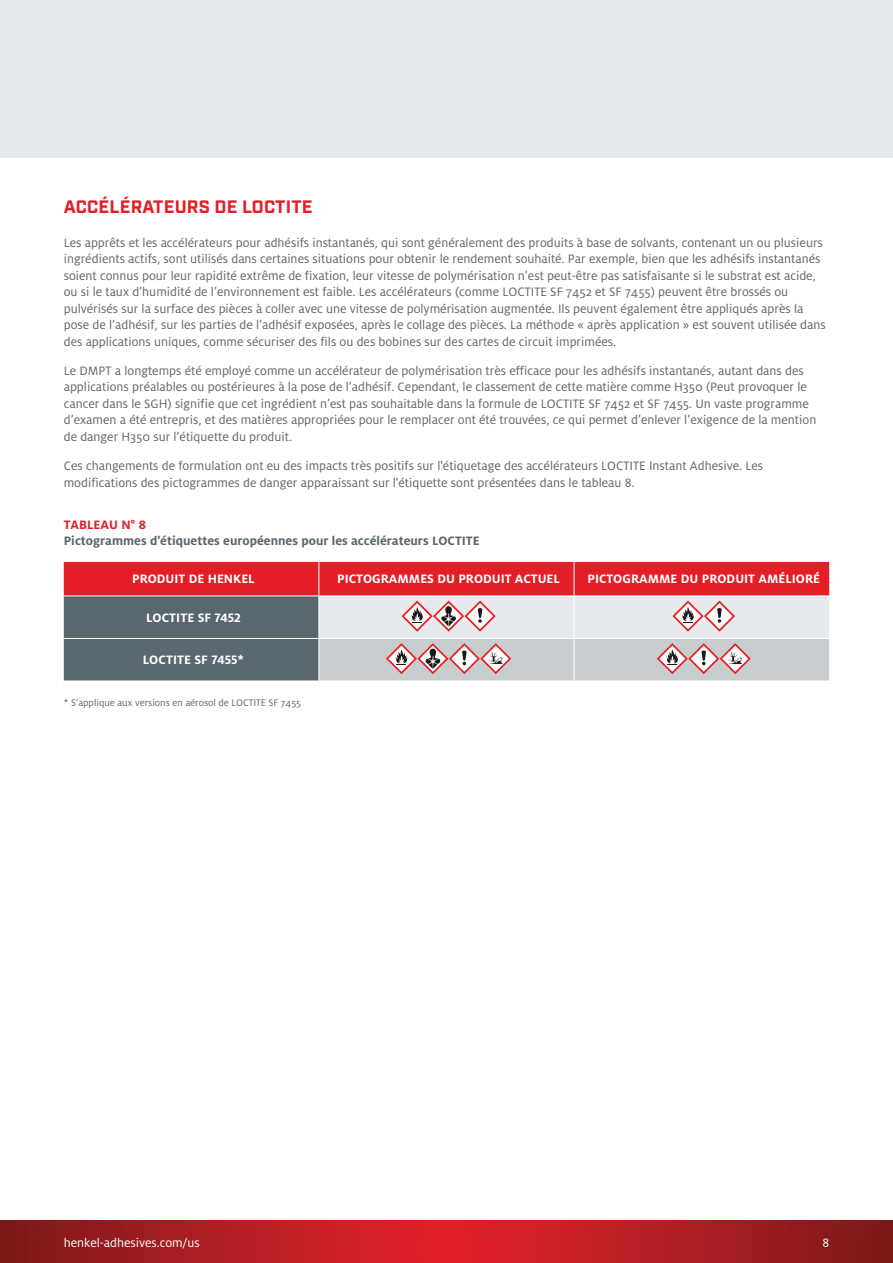
<style>
.page{position:relative;width:893px;height:1263px;background:#fff}
.page>*{position:absolute;margin:0;border:0;box-sizing:border-box;transform-origin:0 0}
.Copy_Head_12pt_4{font:700 18px "Industry";letter-spacing:.01em;color:#e31e26}
.Copy_9pt_3{font:13.5px/16.5px "Henkel Milo";color:#59676e}
.Copy_9pt_6{font:13.5px/16.5px "Henkel Milo";color:#59676e}
.Copy_9pt_zentriert{font:700 13.5px "Henkel Milo";color:#fff}
.Copy_9pt_3-2{font:700 13.5px "Henkel Milo";color:#59676e}
.t1{font:13.5px "Henkel Milo";color:#fff}
.Copy_9pt_links{font:700 13.5px "Henkel Milo";color:#e31e26}
.Footnotes{font:10.5px "Henkel Milo";color:#59676e}
</style>
<div class="page">
<div style="left:0;top:0;width:893px;height:157px;background:#e6eaed"></div>
<svg style="left:0;top:1220px;width:893px;height:43px;background:#b01d21"></svg>
<svg style="left:64px;top:562px;width:765px;height:119px;background:#be888d"></svg>
<p class="Copy_Head_12pt_4" style="left:64px;top:196px;width:250px">ACCÉLÉRATEURS DE LOCTITE</p>
<p class="Copy_9pt_3" style="left:64px;top:234px;width:763px">Les apprêts et les accélérateurs pour adhésifs instantanés, qui sont généralement des produits à base de solvants, contenant un ou plusieurs ingrédients actifs, sont utilisés dans certaines situations pour obtenir le rendement souhaité. Par exemple, bien que les adhésifs instantanés soient connus pour leur rapidité extrême de fixation, leur vitesse de polymérisation n’est peut-être pas satisfaisante si le substrat est acide, ou si le taux d’humidité de l’environnement est faible. Les accélérateurs (comme LOCTITE SF 7452 et SF 7455) peuvent être brossés ou pulvérisés sur la surface des pièces à coller avec une vitesse de polymérisation augmentée. Ils peuvent également être appliqués après la pose de l’adhésif, sur les parties de l’adhésif exposées, après le collage des pièces. La méthode « après application » est souvent utilisée dans des applications uniques, comme sécuriser des fils ou des bobines sur des cartes de circuit imprimées.</p>
<p class="Copy_9pt_3" style="left:64px;top:362px;width:754px">Le DMPT a longtemps été employé comme un accélérateur de polymérisation très efficace pour les adhésifs instantanés, autant dans des applications préalables ou postérieures à la pose de l’adhésif. Cependant, le classement de cette matière comme H350 (Peut provoquer le cancer dans le SGH) signifie que cet ingrédient n’est pas souhaitable dans la formule de LOCTITE SF 7452 et SF 7455. Un vaste programme d’examen a été entrepris, et des matières appropriées pour le remplacer ont été trouvées, ce qui permet d’enlever l’exigence de la mention de danger H350 sur l’étiquette du produit.</p>
<p class="Copy_9pt_6" style="left:64px;top:458px;width:701px">Ces changements de formulation ont eu des impacts très positifs sur l'étiquetage des accélérateurs LOCTITE Instant Adhesive. Les modifications des pictogrammes de danger apparaissant sur l'étiquette sont présentées dans le tableau 8.</p>
<p class="Copy_9pt_links" style="left:64px;top:517px;width:84px">TABLEAU N° 8</p>
<p class="Copy_9pt_3-2" style="left:64px;top:533px;width:417px">Pictogrammes d'étiquettes européennes pour les accélérateurs LOCTITE</p>
<p class="Copy_9pt_zentriert" style="left:132px;top:571px;width:124px">PRODUIT DE HENKEL</p>
<p class="Copy_9pt_zentriert" style="left:337px;top:571px;width:224px">PICTOGRAMMES DU PRODUIT ACTUEL</p>
<p class="Copy_9pt_zentriert" style="left:587px;top:571px;width:234px">PICTOGRAMME DU PRODUIT AMÉLIORÉ</p>
<p class="Copy_9pt_zentriert" style="left:146px;top:610px;width:96px">LOCTITE SF 7452</p>
<p class="Copy_9pt_zentriert" style="left:143px;top:652px;width:103px">LOCTITE SF 7455*</p>
<p class="Footnotes" style="left:64px;top:697px;width:239px">* S’applique aux versions en aérosol de LOCTITE SF 7455</p>
<p class="t1" style="left:64px;top:1235px;width:137px">henkel-adhesives.com/us</p>
<p class="t1" style="left:822px;top:1235px;width:8px">8</p>
</div>
